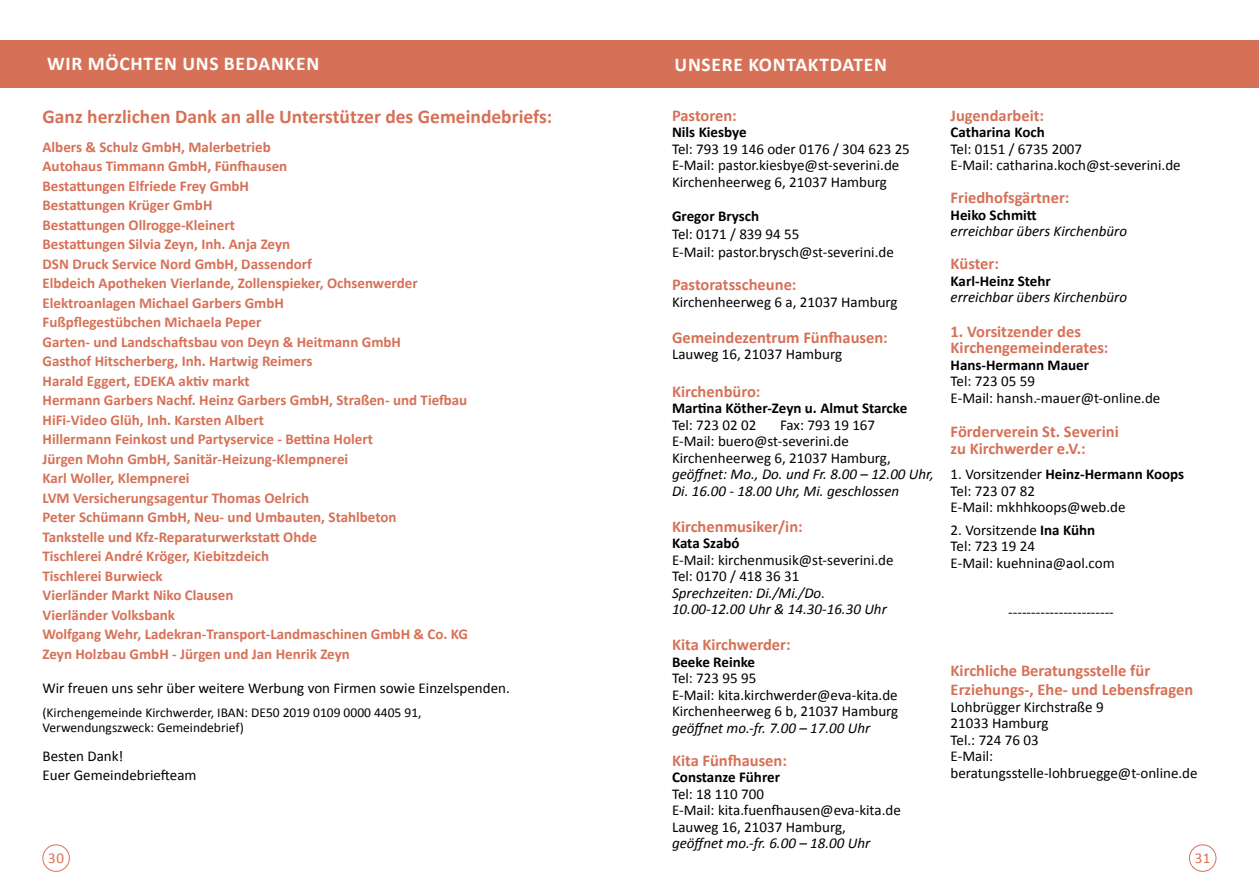
<style>
.page{position:relative;width:1259px;height:893px;background:#fff}
.page>*{position:absolute;margin:0;border:0;box-sizing:border-box;transform-origin:0 0}
.t1{font:700 19.5px "Calibri";color:#d67157}
.t2{font:700 19.5px "Calibri";letter-spacing:.04em;color:#fff}
.t3{font:700 16.5px/16.5px "Calibri";color:#d67157}
.t4{font:700 15px/19.5px "Calibri";color:#d67157}
.t5{font:15px/16.5px "Calibri";color:#000}
.t6{font:italic 15px/16.5px "Calibri";color:#000}
.t7{font:700 15px "Calibri";color:#000}
.t8{font:15px "Calibri";color:#d67157}
.t9{font:13.5px/15px "Calibri";color:#000}
.s1{font-weight:700}
</style>
<div class="page">
<div style="left:1189px;top:844px;width:27px;height:28px;border:1px solid #d67157;border-radius:50%"></div>
<div style="left:42px;top:844px;width:28px;height:28px;border:1px solid #d67157;border-radius:50%"></div>
<div style="left:1px;top:40px;width:1258px;height:48px;background:#d67157"></div>
<h1 class="t2" style="left:47px;top:51px;width:273px">WIR MÖCHTEN UNS BEDANKEN</h1>
<h1 class="t1" style="left:43px;top:104px;width:511px">Ganz herzlichen Dank an alle Unterstützer des Gemeindebriefs:</h1>
<p class="t4" style="left:43px;top:136px;width:427px">Albers &amp; Schulz GmbH, Malerbetrieb<br>Autohaus Timmann GmbH, Fünfhausen<br>Bestattungen Elfriede Frey GmbH<br>Bestattungen Krüger GmbH<br>Bestattungen Ollrogge-Kleinert<br>Bestattungen Silvia Zeyn, Inh. Anja Zeyn<br>DSN Druck Service Nord GmbH, Dassendorf<br>Elbdeich Apotheken Vierlande, Zollenspieker, Ochsenwerder Elektroanlagen Michael Garbers GmbH<br>Fußpflegestübchen Michaela Peper<br>Garten- und Landschaftsbau von Deyn &amp; Heitmann GmbH<br>Gasthof Hitscherberg, Inh. Hartwig Reimers<br>Harald Eggert, EDEKA aktiv markt<br>Hermann Garbers Nachf. Heinz Garbers GmbH, Straßen- und Tiefbau HiFi-Video Glüh, Inh. Karsten Albert<br>Hillermann Feinkost und Partyservice - Bettina Holert<br>Jürgen Mohn GmbH, Sanitär-Heizung-Klempnerei<br>Karl Woller, Klempnerei<br>LVM Versicherungsagentur Thomas Oelrich<br>Peter Schümann GmbH, Neu- und Umbauten, Stahlbeton<br>Tankstelle und Kfz-Reparaturwerkstatt Ohde<br>Tischlerei André Kröger, Kiebitzdeich<br>Tischlerei Burwieck<br>Vierländer Markt Niko Clausen<br>Vierländer Volksbank<br>Wolfgang Wehr, Ladekran-Transport-Landmaschinen GmbH &amp; Co. KG Zeyn Holzbau GmbH - Jürgen und Jan Henrik Zeyn</p>
<p class="t5" style="left:43px;top:679px;width:469px">Wir freuen uns sehr über weitere Werbung von Firmen sowie Einzelspenden.</p>
<p class="t9" style="left:43px;top:704px;width:380px">(Kirchengemeinde Kirchwerder, IBAN: DE50 2019 0109 0000 4405 91,<br>Verwendungszweck: Gemeindebrief)</p>
<p class="t5" style="left:43px;top:745px;width:155px;line-height:19.5px">Besten Dank!<br>Euer Gemeindebriefteam</p>
<h1 class="t2" style="left:674px;top:52px;width:214px">UNSERE KONTAKTDATEN</h1>
<p class="t3" style="left:672px;top:106px;width:66px">Pastoren:</p>
<p class="t7" style="left:672px;top:123px;width:76px">Nils Kiesbye</p>
<p class="t5" style="left:672px;top:140px;width:239px">Tel: 793 19 146 oder 0176 / 304 623 25<br>E-Mail: pastor.kiesbye@st-severini.de<br>Kirchenheerweg 6, 21037 Hamburg</p>
<p class="t7" style="left:672px;top:207px;width:89px">Gregor Brysch</p>
<p class="t5" style="left:672px;top:225px;width:223px;line-height:18px">Tel: 0171 / 839 94 55<br>E-Mail: pastor.brysch@st-severini.de</p>
<p class="t3" style="left:672px;top:276px;width:126px">Pastoratsscheune:</p>
<p class="t5" style="left:672px;top:293px;width:227px">Kirchenheerweg 6 a, 21037 Hamburg</p>
<p class="t3" style="left:672px;top:328px;width:217px">Gemeindezentrum Fünfhausen:</p>
<p class="t5" style="left:672px;top:345px;width:171px">Lauweg 16, 21037 Hamburg</p>
<p class="t3" style="left:672px;top:382px;width:90px">Kirchenbüro:</p>
<p class="t7" style="left:672px;top:399px;width:237px">Martina Köther-Zeyn u. Almut Starcke</p>
<p class="t5" style="left:672px;top:416px;width:86px">Tel: 723 02 02</p>
<p class="t5" style="left:672px;top:416px;width:220px;text-indent:108px">Fax: 793 19 167<br>E-Mail: buero@st-severini.de<br>Kirchenheerweg 6, 21037 Hamburg,</p>
<p class="t6" style="left:672px;top:465px;width:263px">geöffnet: Mo., Do. und Fr. 8.00 – 12.00 Uhr,<br>Di. 16.00 - 18.00 Uhr, Mi. geschlossen</p>
<p class="t3" style="left:672px;top:517px;width:132px">Kirchenmusiker/in:</p>
<p class="t7" style="left:672px;top:534px;width:69px">Kata Szabó</p>
<p class="t5" style="left:672px;top:551px;width:223px">E-Mail: kirchenmusik@st-severini.de<br>Tel: 0170 / 418 36 31</p>
<p class="t6" style="left:672px;top:584px;width:216px">Sprechzeiten: Di./Mi./Do.<br>10.00-12.00 Uhr &amp; 14.30-16.30 Uhr</p>
<p class="t3" style="left:672px;top:636px;width:120px">Kita Kirchwerder:</p>
<p class="t7" style="left:672px;top:653px;width:85px">Beeke Reinke</p>
<p class="t5" style="left:672px;top:669px;width:228px">Tel: 723 95 95<br>E-Mail: kita.kirchwerder@eva-kita.de<br>Kirchenheerweg 6 b, 21037 Hamburg</p>
<p class="t6" style="left:672px;top:719px;width:200px">geöffnet mo.-fr. 7.00 – 17.00 Uhr</p>
<p class="t3" style="left:672px;top:751px;width:116px">Kita Fünfhausen:</p>
<p class="t7" style="left:672px;top:768px;width:110px">Constanze Führer</p>
<p class="t5" style="left:672px;top:785px;width:230px">Tel: 18 110 700<br>E-Mail: kita.fuenfhausen@eva-kita.de<br>Lauweg 16, 21037 Hamburg,</p>
<p class="t6" style="left:672px;top:834px;width:200px">geöffnet mo.-fr. 6.00 – 18.00 Uhr</p>
<p class="t3" style="left:950px;top:106px;width:95px">Jugendarbeit:</p>
<p class="t7" style="left:950px;top:123px;width:96px">Catharina Koch</p>
<p class="t5" style="left:950px;top:140px;width:232px">Tel: 0151 / 6735 2007<br>E-Mail: catharina.koch@st-severini.de</p>
<p class="t3" style="left:950px;top:189px;width:120px">Friedhofsgärtner:</p>
<p class="t7" style="left:950px;top:206px;width:88px">Heiko Schmitt</p>
<p class="t6" style="left:950px;top:222px;width:178px">erreichbar übers Kirchenbüro</p>
<p class="t3" style="left:950px;top:255px;width:50px">Küster:</p>
<p class="t7" style="left:950px;top:272px;width:102px">Karl-Heinz Stehr</p>
<p class="t6" style="left:950px;top:288px;width:178px">erreichbar übers Kirchenbüro</p>
<p class="t3" style="left:950px;top:322px;width:159px">1. Vorsitzender des<br>Kirchengemeinderates:</p>
<p class="t7" style="left:950px;top:356px;width:140px">Hans-Hermann Mauer</p>
<p class="t5" style="left:950px;top:372px;width:211px">Tel: 723 05 59<br>E-Mail: hansh.-mauer@t-online.de</p>
<p class="t3" style="left:950px;top:423px;width:170px">Förderverein St. Severini zu Kirchwerder e.V.:</p>
<p class="t5" style="left:950px;top:465px;width:235px">1. Vorsitzender <span class="s1">Heinz-Hermann Koops<br></span>Tel: 723 07 82<br>E-Mail: mkhhkoops@web.de</p>
<p class="t5" style="left:950px;top:521px;width:166px">2. Vorsitzende <span class="s1">Ina Kühn<br></span>Tel: 723 19 24<br>E-Mail: kuehnina@aol.com</p>
<p class="t5" style="left:1008px;top:603px;width:107px">-----------------------</p>
<p class="t3" style="left:950px;top:660px;width:244px;line-height:19.5px">Kirchliche Beratungsstelle für<br>Erziehungs-, Ehe- und Lebensfragen</p>
<p class="t5" style="left:950px;top:698px;width:248px">Lohbrügger Kirchstraße 9<br>21033 Hamburg<br>Tel.: 724 76 03<br>E-Mail: beratungsstelle-lohbruegge@t-online.de</p>
<p class="t8" style="left:48px;top:849px;width:17px">30</p>
<p class="t8" style="left:1195px;top:849px;width:17px">31</p>
</div>
